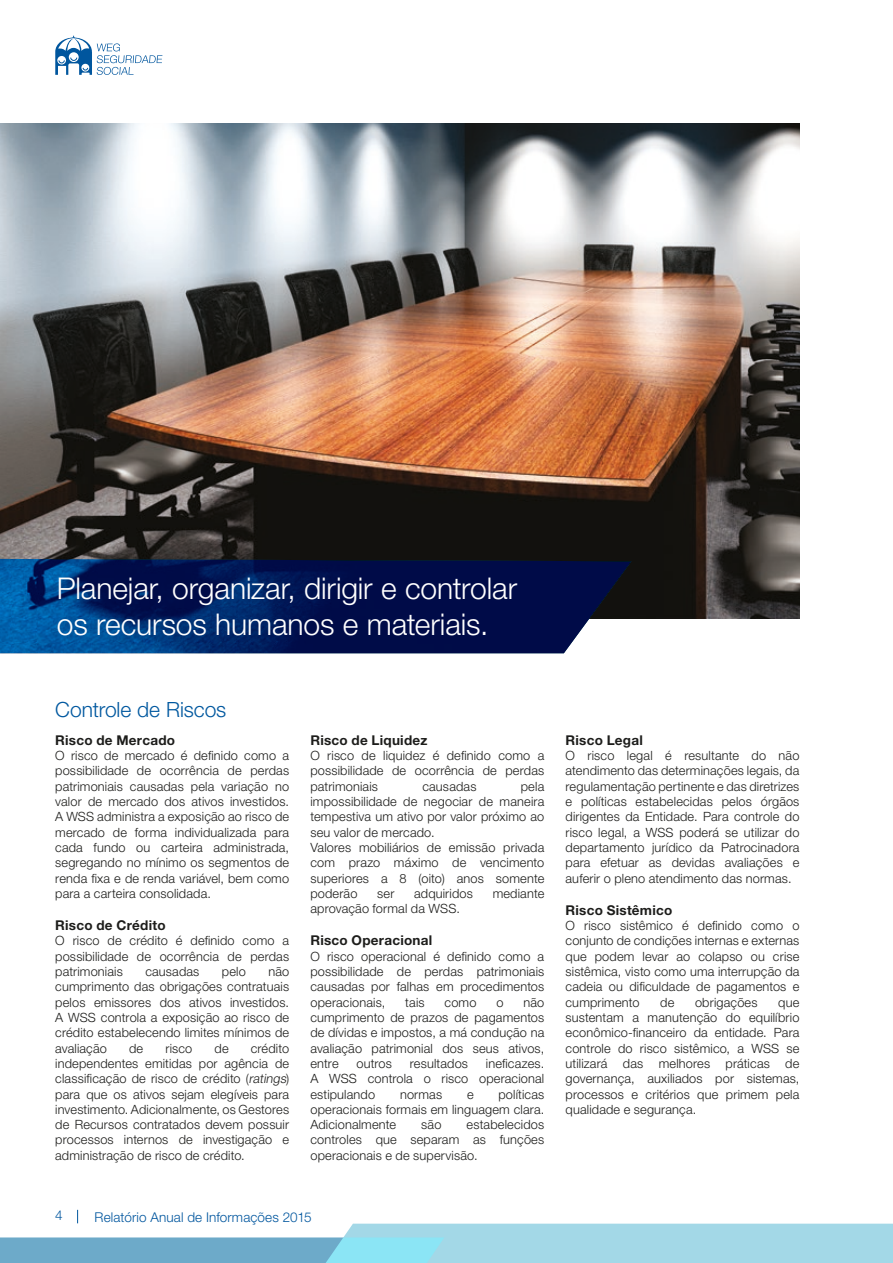
<style>
.page{position:relative;width:893px;height:1263px;background:#fff}
.page>*{position:absolute;margin:0;border:0;box-sizing:border-box;transform-origin:0 0}
.t1{font:300 30px/36px "Helvetica Neue LT Pro";letter-spacing:-.005em;color:#fff}
.t2{font:300 21px "Helvetica Neue LT Pro";color:#00589f}
.t3{font:700 13.5px "Helvetica Neue LT Pro";letter-spacing:.02em;color:#1d1d1b}
.t4{font:300 13.5px "Helvetica Neue LT Pro";letter-spacing:.01em;color:#00569e}
.t5{font:300 12.75px/15.3px "Helvetica Neue LT Pro";letter-spacing:.015em;color:#1d1d1b;text-align:justify}
.s1{font-style:italic}
</style>
<div class="page">
<svg style="left:0;top:1210px;width:893px;height:53px"></svg>
<svg style="left:55px;top:36px;width:107px;height:39px"></svg>
<img style="left:0;top:123px;width:799px;height:496px">
<img style="left:0;top:559px;width:631px;height:94px">
<h1 class="t1" style="left:57px;top:569px;width:462px">Planejar, organizar, dirigir e controlar os recursos humanos e materiais.</h1>
<h2 class="t2" style="left:55px;top:697px;width:173px">Controle de Riscos</h2>
<p class="t3" style="left:55px;top:731px;width:121px">Risco de Mercado</p>
<p class="t5" style="left:55px;top:748px;width:235px">O risco de mercado é definido como a possibilidade de ocorrência de perdas patrimoniais causadas pela variação no valor de mercado dos ativos investidos.<br>A WSS administra a exposição ao risco de mercado de forma individualizada para cada fundo ou carteira administrada, segregando no mínimo os segmentos de renda fixa e de renda variável, bem como para a carteira consolidada.</p>
<p class="t3" style="left:55px;top:917px;width:112px">Risco de Crédito</p>
<p class="t5" style="left:55px;top:933px;width:235px">O risco de crédito é definido como a possibilidade de ocorrência de perdas patrimoniais</p>
<p class="t5" style="left:145px;top:964px;width:56px">causadas</p>
<p class="t5" style="left:222px;top:964px;width:25px">pelo</p>
<p class="t5" style="left:55px;top:964px;width:235px;text-indent:213px">não cumprimento das obrigações contratuais pelos emissores dos ativos investidos.<br>A WSS controla a exposição ao risco de crédito estabelecendo limites mínimos de avaliação</p>
<p class="t5" style="left:55px;top:1040px;width:235px;text-indent:196px">crédito independentes emitidas por agência de classificação de risco de crédito (<span class="s1">ratings</span>) para que os ativos sejam elegíveis para investimento. Adicionalmente, os Gestores de Recursos contratados devem possuir processos internos de investigação e administração de risco de crédito.</p>
<p class="t5" style="left:129px;top:1040px;width:16px">de</p>
<p class="t5" style="left:165px;top:1040px;width:28px">risco</p>
<p class="t5" style="left:214px;top:1040px;width:16px">de</p>
<p class="t3" style="left:310px;top:731px;width:119px">Risco de Liquidez</p>
<p class="t5" style="left:310px;top:748px;width:235px">O risco de liquidez é definido como a possibilidade de ocorrência de perdas patrimoniais</p>
<p class="t5" style="left:310px;top:778px;width:235px;text-align:left;text-indent:210px">pela impossibilidade de negociar de maneira tempestiva um ativo por valor próximo ao seu valor de mercado.<br>Valores mobiliários de emissão privada com prazo máximo de vencimento superiores a 8 (oito) anos somente poderão</p>
<p class="t5" style="left:422px;top:778px;width:56px">causadas</p>
<p class="t5" style="left:377px;top:885px;width:19px">ser</p>
<p class="t5" style="left:414px;top:885px;width:60px">adquiridos</p>
<p class="t5" style="left:493px;top:885px;width:53px">mediante</p>
<p class="t5" style="left:310px;top:901px;width:151px">aprovação formal da WSS.</p>
<p class="t3" style="left:310px;top:932px;width:123px">Risco Operacional</p>
<p class="t5" style="left:310px;top:948px;width:235px">O risco operacional é definido como a possibilidade de perdas patrimoniais causadas por falhas em procedimentos operacionais,</p>
<p class="t5" style="left:405px;top:994px;width:21px">tais</p>
<p class="t5" style="left:445px;top:994px;width:33px">como</p>
<p class="t5" style="left:496px;top:994px;width:9px">o</p>
<p class="t5" style="left:310px;top:994px;width:235px;text-indent:213px">não cumprimento de prazos de pagamentos de dívidas e impostos, a má condução na avaliação patrimonial dos seus ativos, entre</p>
<p class="t5" style="left:310px;top:1055px;width:235px;text-indent:176px">ineficazes.<br>A WSS controla o risco operacional estipulando</p>
<p class="t5" style="left:357px;top:1055px;width:37px">outros</p>
<p class="t5" style="left:410px;top:1055px;width:60px">resultados</p>
<p class="t5" style="left:310px;top:1086px;width:235px;text-indent:188px">políticas operacionais formais em linguagem clara.<br>Adicionalmente</p>
<p class="t5" style="left:400px;top:1086px;width:44px">normas</p>
<p class="t5" style="left:467px;top:1086px;width:8px">e</p>
<p class="t5" style="left:310px;top:1117px;width:235px;text-indent:156px">estabelecidos controles que separam as funções operacionais e de supervisão.</p>
<p class="t5" style="left:421px;top:1117px;width:22px">são</p>
<p class="t4" style="left:55px;top:1207px;width:9px">4</p>
<p class="t4" style="left:95px;top:1208px;width:218px">Relatório Anual de Informações 2015</p>
<p class="t3" style="left:566px;top:731px;width:79px">Risco Legal</p>
<p class="t5" style="left:566px;top:748px;width:235px">O risco legal é resultante do não atendimento das determinações legais, da regulamentação pertinente e das diretrizes e políticas estabelecidas pelos órgãos dirigentes da Entidade. Para controle do risco legal, a WSS poderá se utilizar do departamento jurídico da Patrocinadora para efetuar as devidas avaliações e auferir o pleno atendimento das normas.</p>
<p class="t3" style="left:566px;top:901px;width:108px">Risco Sistêmico</p>
<p class="t5" style="left:566px;top:918px;width:235px">O risco sistêmico é definido como o conjunto de condições internas e externas que podem levar ao colapso ou crise sistêmica, visto como uma interrupção da cadeia ou dificuldade de pagamentos e cumprimento</p>
<p class="t5" style="left:660px;top:994px;width:16px">de</p>
<p class="t5" style="left:695px;top:994px;width:64px">obrigações</p>
<p class="t5" style="left:566px;top:994px;width:235px;text-indent:213px">que sustentam a manutenção do equilíbrio econômico-financeiro da entidade. Para controle do risco sistêmico, a WSS se utilizará das melhores práticas de governança, auxiliados por sistemas, processos e critérios que primem pela qualidade e segurança.</p>
</div>
